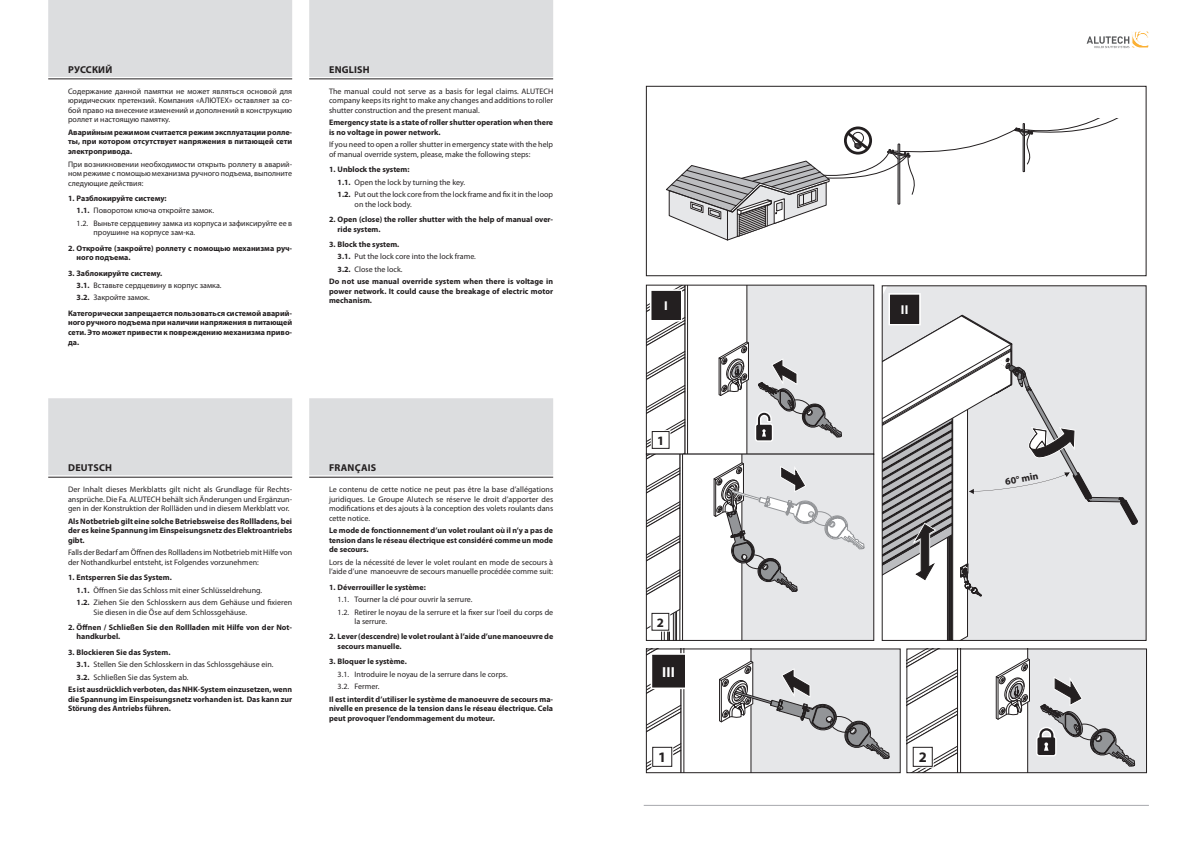
<style>
.page{position:relative;width:1200px;height:859px;background:#fff}
.page>*{position:absolute;margin:0;border:0;box-sizing:border-box;transform-origin:0 0}
.t1{font:700 14.6px "Myriad Pro";color:#fff}
.t2{font:700 14.6px "Myriad Pro";color:#231f20}
.t3{font:700 12.9px "Myriad Pro";color:#fff}
.t4{font:700 12.9px "Myriad Pro";color:#231f20}
.Язык{font:700 10px "Myriad Pro";letter-spacing:.02em;color:#231f20}
.t5{font:700 9.9px "Myriad Pro";color:#231f20}
.Основной_текст{font:8px/9.6px "Myriad Pro";color:#231f20}
.Основной_текст-2{font:700 8px/9.6px "Myriad Pro";color:#231f20;text-align:justify}
.s1{font-weight:700}
</style>
<div class="page">
<hr style="left:643px;top:805px;width:505px;height:1px;background:#a8a9ad">
<svg style="left:1086px;top:31px;width:62px;height:17px"></svg>
<div style="left:48px;top:0;width:244px;height:77px;background:#dcdddf"></div>
<hr style="left:48px;top:78px;width:244px;height:1px;background:#231f20">
<div style="left:309px;top:0;width:244px;height:77px;background:#dcdddf"></div>
<hr style="left:309px;top:78px;width:244px;height:1px;background:#231f20">
<div style="left:48px;top:398px;width:244px;height:77px;background:#dcdddf"></div>
<hr style="left:48px;top:477px;width:244px;height:1px;background:#231f20">
<div style="left:309px;top:398px;width:244px;height:77px;background:#dcdddf"></div>
<hr style="left:309px;top:477px;width:244px;height:1px;background:#231f20">
<div style="left:719px;top:649px;width:180px;height:124px;background:#e6e7e9"></div>
<div style="left:645px;top:86px;width:501px;height:190px;border:1px solid #231f20"></div>
<svg style="left:666px;top:119px;width:479px;height:122px"></svg>
<div style="left:1138px;top:287px;width:6px;height:352px;background:#e6e7e9"></div>
<svg style="left:646px;top:649px;width:243px;height:124px"></svg>
<svg style="left:646px;top:286px;width:227px;height:354px"></svg>
<svg style="left:906px;top:649px;width:240px;height:124px"></svg>
<svg style="left:882px;top:286px;width:256px;height:354px"></svg>
<div style="left:888px;top:293px;width:32px;height:32px;border:4px solid #fff"></div>
<div style="left:650px;top:653px;width:36px;height:36px;border:4px solid #fff"></div>
<div style="left:890px;top:295px;width:28px;height:28px;background:#231f20"></div>
<div style="left:890px;top:295px;width:28px;height:29px;border:1px solid #231f20"></div>
<div style="left:652px;top:655px;width:32px;height:32px;background:#231f20"></div>
<div style="left:652px;top:655px;width:32px;height:32px;border:1px solid #231f20"></div>
<p class="Язык" style="left:68px;top:63px;width:46px">РУССКИЙ</p>
<p class="Основной_текст" style="left:68px;top:86px;width:225px;text-align:justify">Содержание данной памятки не может являться основой для юридических претензий. Компания «АЛЮТЕХ» оставляет за со&shy;бой право на внесение изменений и дополнений в конструкцию роллет и настоящую памятку.</p>
<p class="Основной_текст-2" style="left:68px;top:127px;width:225px">Аварийным режимом считается режим эксплуатации ролле&shy;ты, при котором отсутствует напряжения в питающей сети электропривода.</p>
<p class="Основной_текст" style="left:68px;top:159px;width:225px;text-align:justify">При возникновении необходимости открыть роллету в аварий&shy;ном режиме с помощью механизма ручного подъема, выполните следующие действия:</p>
<p class="Основной_текст-2" style="left:68px;top:193px;width:100px">1. Разблокируйте систему:</p>
<p class="Основной_текст" style="left:77px;top:206px;width:139px"><span class="s1">1.1.</span> Поворотом ключа откройте замок.</p>
<p class="Основной_текст" style="left:94px;top:218px;width:200px;text-indent:-17px">1.2. Выньте сердцевину замка из корпуса и зафиксируйте ее в проушине на корпусе зам-ка.</p>
<p class="Основной_текст-2" style="left:77px;top:243px;width:217px;text-indent:-9px">2. Откройте (закройте) роллету с помощью механизма руч&shy;ного подъема.</p>
<p class="Основной_текст-2" style="left:68px;top:268px;width:95px">3. Заблокируйте систему.</p>
<p class="Основной_текст" style="left:77px;top:280px;width:146px"><span class="s1">3.1.</span> Вставьте сердцевину в корпус замка.</p>
<p class="Основной_текст" style="left:77px;top:293px;width:75px"><span class="s1">3.2.</span> Закройте замок.</p>
<p class="Основной_текст-2" style="left:68px;top:308px;width:225px">Категорически запрещается пользоваться системой аварий&shy;ного ручного подъема при наличии напряжения в питающей сети. Это может привести к повреждению механизма приво&shy;да.</p>
<p class="Язык" style="left:329px;top:63px;width:42px">ENGLISH</p>
<p class="Основной_текст" style="left:329px;top:86px;width:226px;text-align:justify">The manual could not serve as a basis for legal claims. ALUTECH company keeps its right to make any changes and additions to roller shutter construction and the present manual.</p>
<p class="Основной_текст-2" style="left:329px;top:118px;width:225px">Emergency state is a state of roller shutter operation when there is no voltage in power network.</p>
<p class="Основной_текст" style="left:329px;top:140px;width:225px">If you need to open a roller shutter in emergency state with the help of manual override system, please, make the following steps:</p>
<p class="Основной_текст-2" style="left:329px;top:164px;width:82px">1. Unblock the system:</p>
<p class="Основной_текст" style="left:337px;top:177px;width:129px"><span class="s1">1.1.</span> Open the lock by turning the key.</p>
<p class="Основной_текст" style="left:354px;top:189px;width:200px;text-indent:-17px"><span class="s1">1.2.</span> Put out the lock core from the lock frame and fix it in the loop on the lock body.</p>
<p class="Основной_текст-2" style="left:337px;top:214px;width:217px;text-indent:-9px">2. Open (close) the roller shutter with the help of manual over&shy;ride system.</p>
<p class="Основной_текст-2" style="left:329px;top:239px;width:72px">3. Block the system.</p>
<p class="Основной_текст" style="left:337px;top:252px;width:140px"><span class="s1">3.1.</span> Put the lock core into the lock frame.</p>
<p class="Основной_текст" style="left:337px;top:264px;width:66px"><span class="s1">3.2.</span> Close the lock.</p>
<p class="Основной_текст-2" style="left:329px;top:276px;width:225px">Do not use manual override system when there is voltage in power network. It could cause the breakage of electric motor mechanism.</p>
<p class="Язык" style="left:68px;top:461px;width:45px">DEUTSCH</p>
<p class="Основной_текст" style="left:68px;top:484px;width:225px;text-align:justify">Der Inhalt dieses Merkblatts gilt nicht als Grundlage für Rechts&shy;ansprüche. Die Fa. ALUTECH behält sich Änderungen und Ergänzun&shy;gen in der Konstruktion der Rollläden und in diesem Merkblatt vor.</p>
<p class="Основной_текст-2" style="left:68px;top:516px;width:226px">Als Notbetrieb gilt eine solche Betriebsweise des Rollladens, bei der es keine Spannung im Einspeisungsnetz des Elektroantriebs gibt.</p>
<p class="Основной_текст" style="left:68px;top:548px;width:226px">Falls der Bedarf am Öffnen des Rollladens im Notbetrieb mit Hilfe von der Nothandkurbel entsteht, ist Folgendes vorzunehmen:</p>
<p class="Основной_текст-2" style="left:68px;top:572px;width:105px">1. Entsperren Sie das System.</p>
<p class="Основной_текст" style="left:77px;top:585px;width:187px"><span class="s1">1.1.</span> Öffnen Sie das Schloss mit einer Schlüsseldrehung.</p>
<p class="Основной_текст" style="left:94px;top:597px;width:200px;text-indent:-17px"><span class="s1">1.2.</span> Ziehen Sie den Schlosskern aus dem Gehäuse und fixieren<br>Sie diesen in die Öse auf dem Schlossgehäuse.</p>
<p class="Основной_текст-2" style="left:77px;top:622px;width:217px;text-indent:-9px">2. Öffnen / Schließen Sie den Rollladen mit Hilfe von der Not&shy;handkurbel.</p>
<p class="Основной_текст-2" style="left:68px;top:647px;width:104px">3. Blockieren Sie das System.</p>
<p class="Основной_текст" style="left:77px;top:659px;width:198px"><span class="s1">3.1.</span> Stellen Sie den Schlosskern in das Schlossgehäuse ein.</p>
<p class="Основной_текст" style="left:77px;top:672px;width:113px"><span class="s1">3.2.</span> Schließen Sie das System ab.</p>
<p class="Основной_текст-2" style="left:68px;top:684px;width:225px">Es ist ausdrücklich verboten, das NHK-System einzusetzen, wenn die Spannung im Einspeisungsnetz vorhanden ist. Das kann zur Störung des Antriebs führen.</p>
<p class="Язык" style="left:329px;top:461px;width:49px">FRANÇAIS</p>
<p class="Основной_текст" style="left:329px;top:484px;width:226px;text-align:justify">Le contenu de cette notice ne peut pas être la base d’allégations juridiques. Le Groupe Alutech se réserve le droit d’apporter des modifications et des ajouts à la conception des volets roulants dans cette notice.</p>
<p class="Основной_текст-2" style="left:329px;top:525px;width:225px">Le mode de fonctionnement d’un volet roulant où il n’y a pas de tension dans le réseau électrique est considéré comme un mode de secours.</p>
<p class="Основной_текст" style="left:329px;top:557px;width:225px">Lors de la nécessité de lever le volet roulant en mode de secours à l’aide d’une manoeuvre de secours manuelle procédée comme suit:</p>
<p class="Основной_текст-2" style="left:329px;top:582px;width:98px">1. Déverrouiller le système:</p>
<p class="Основной_текст" style="left:337px;top:594px;width:136px">1.1. Tourner la clé pour ouvrir la serrure.</p>
<p class="Основной_текст" style="left:354px;top:607px;width:200px;text-indent:-17px">1.2. Retirer le noyau de la serrure et la fixer sur l’oeil du corps de la serrure.</p>
<p class="Основной_текст-2" style="left:337px;top:632px;width:217px;text-indent:-9px">2. Lever (descendre) le volet roulant à l’aide d’une manoeuvre de secours manuelle.</p>
<p class="Основной_текст-2" style="left:329px;top:656px;width:79px">3. Bloquer le système.</p>
<p class="Основной_текст" style="left:337px;top:669px;width:171px">3.1. Introduire le noyau de la serrure dans le corps.</p>
<p class="Основной_текст" style="left:337px;top:682px;width:43px">3.2. Fermer.</p>
<p class="Основной_текст-2" style="left:329px;top:694px;width:225px">Il est interdit d’utiliser le système de manoeuvre de secours ma&shy;nivelle en presence de la tension dans le réseau électrique. Cela peut provoquer l’endommagement du moteur.</p>
<p class="t3" style="left:664px;top:297px;width:5px">I</p>
<p class="t4" style="left:657px;top:432px;width:9px">1</p>
<p class="t4" style="left:656px;top:614px;width:9px">2</p>
<p class="t1" style="left:662px;top:662px;width:15px">III</p>
<p class="t2" style="left:658px;top:748px;width:10px">1</p>
<p class="t3" style="left:900px;top:301px;width:9px">II</p>
<p class="t5" style="left:1003px;top:475px;width:35px;rotate:-11deg">60° min</p>
<p class="t2" style="left:918px;top:748px;width:10px">2</p>
</div>
